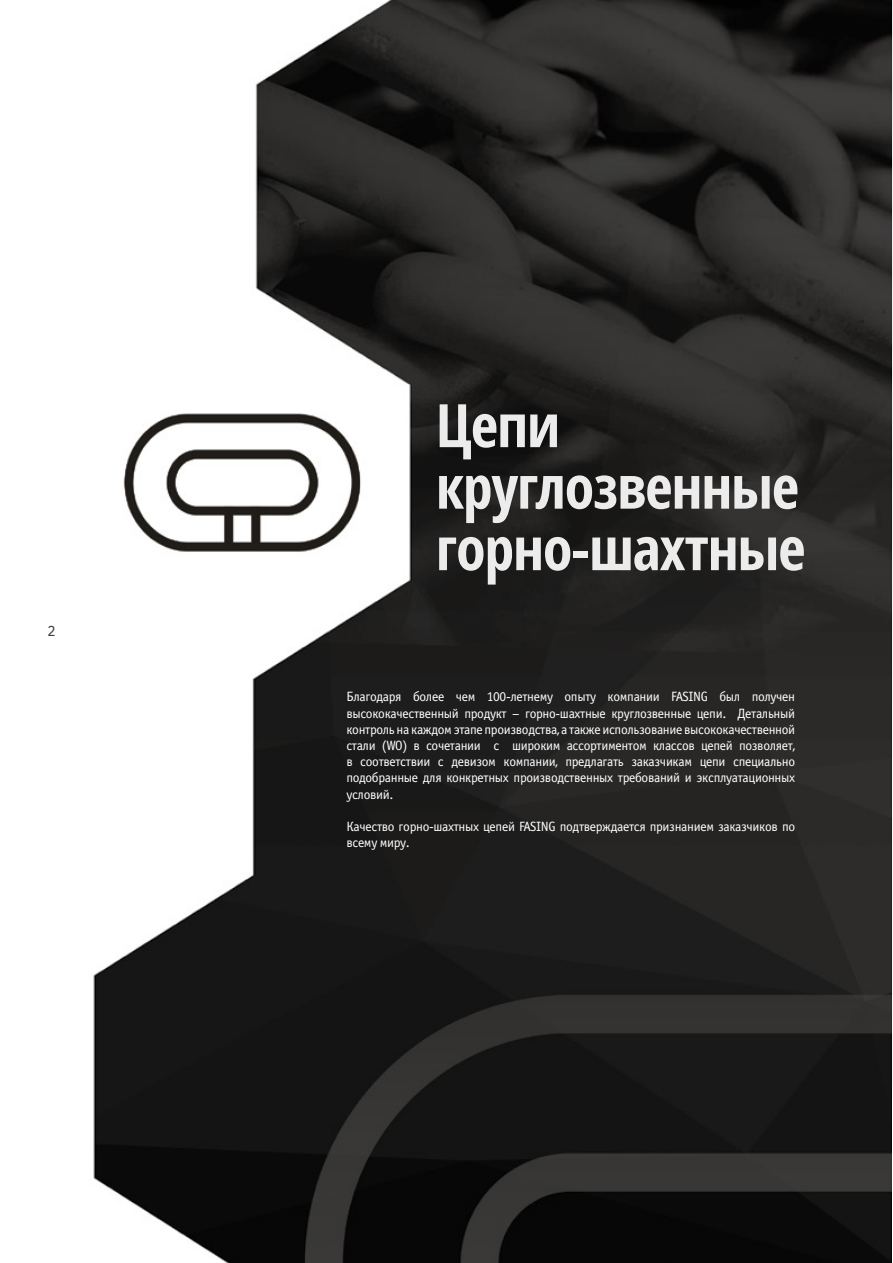
<style>
.page{position:relative;width:893px;height:1263px;background:#fff}
.page>*{position:absolute;margin:0;border:0;box-sizing:border-box;transform-origin:0 0}
.t1{font:700 condensed 60px/61.5px "Open Sans";letter-spacing:-.02em;color:#edecec}
.t2{font:15px "Anivers";color:#3c3c3b}
.t3{font:13.5px/16.2px "Officina Sans C";letter-spacing:-.025em;color:#fff;text-align:justify}
</style>
<div class="page">
<img style="left:93px;top:0;width:800px;height:1263px">
<p class="t2" style="left:47px;top:622px;width:10px">2</p>
<h1 class="t1" style="left:436px;top:393px;width:371px">Цепи круглозвенные горно-шахтные</h1>
<p class="t3" style="left:346px;top:689px;width:450px">Благодаря более чем 100-летнему опыту компании FASING был получен высококачественный продукт – горно-шахтные круглозвенные цепи. Детальный контроль на каждом этапе производства, а также использование высококачественной стали (WO) в сочетании с широким ассортиментом классов цепей позволяет, в соответствии с девизом компании, предлагать заказчикам цепи специально подобранные для конкретных производственных требований и эксплуатационных условий.</p>
<p class="t3" style="left:346px;top:819px;width:450px">Качество горно-шахтных цепей FASING подтверждается признанием заказчиков по всему миру.</p>
</div>
